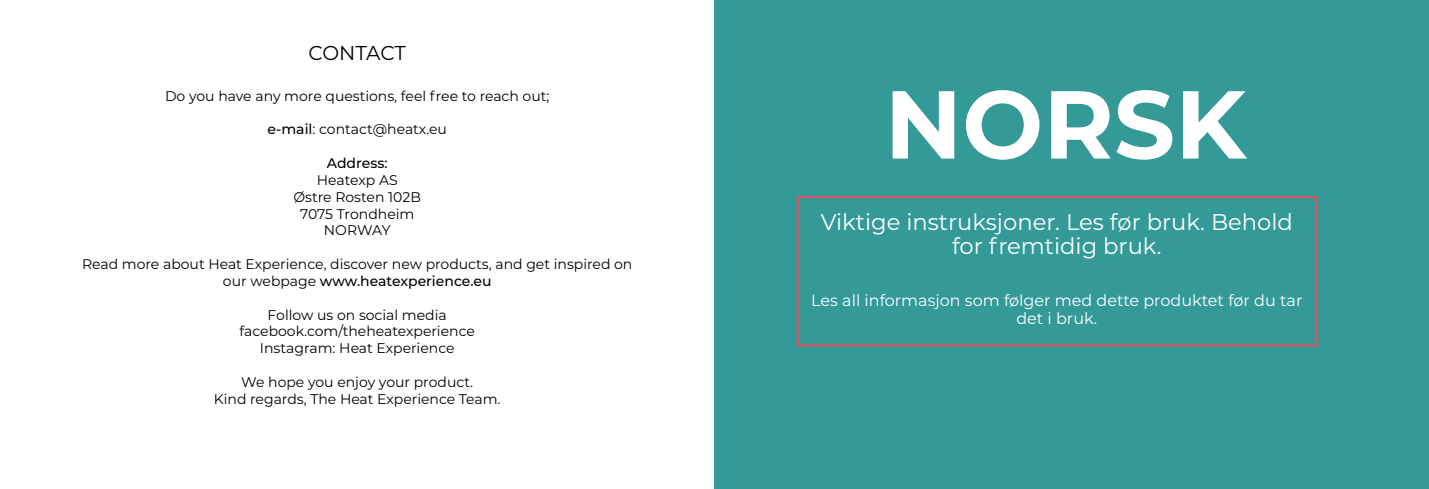
<style>
.page{position:relative;width:1429px;height:489px;background:#fff}
.page>*{position:absolute;margin:0;border:0;box-sizing:border-box;transform-origin:0 0}
.t1{font:700 96px "Montserrat";color:#fff}
.t2{font:22.6px/24px "Montserrat";color:#fff;text-align:center}
.t3{font:20px "Montserrat";letter-spacing:-.01em;color:#000}
.t4{font:16px/18px "Montserrat";color:#fff;text-align:center}
.t5{font:14px/16.8px "Montserrat";color:#000;text-align:center}
.t6{font:500 14px "Montserrat";color:#000}
.s1{font-weight:500}
</style>
<div class="page">
<div style="left:714px;top:0;width:715px;height:488px;background:#339a98"></div>
<div style="left:797px;top:196px;width:520px;height:150px;border:2px solid #ea515f"></div>
<h3 class="t3" style="left:308px;top:39px;width:99px">CONTACT</h3>
<p class="t5" style="left:165px;top:87px;width:386px">Do you have any more questions, feel free to reach out;</p>
<p class="t5" style="left:267px;top:120px;width:181px"><span class="s1">e-mail</span>: contact@heatx.eu</p>
<p class="t6" style="left:327px;top:153px;width:62px">Address:</p>
<p class="t5" style="left:293px;top:171px;width:129px">Heatexp AS<br>Østre Rosten 102B<br>7075 Trondheim<br>NORWAY</p>
<p class="t5" style="left:82px;top:255px;width:552px">Read more about Heat Experience, discover new products, and get inspired on our webpage <span class="s1">www.heatexperience.eu</span></p>
<p class="t5" style="left:239px;top:305px;width:237px">Follow us on social media facebook.com/theheatexperience<br>Instagram: Heat Experience</p>
<p class="t5" style="left:214px;top:372px;width:288px">We hope you enjoy your product.<br>Kind regards, The Heat Experience Team.</p>
<h1 class="t1" style="left:884px;top:55px;width:363px">NORSK</h1>
<h2 class="t2" style="left:821px;top:209px;width:474px">Viktige instruksjoner. Les før bruk. Behold for fremtidig bruk.</h2>
<p class="t4" style="left:811px;top:291px;width:493px">Les all informasjon som følger med dette produktet før du tar det i bruk.</p>
</div>
